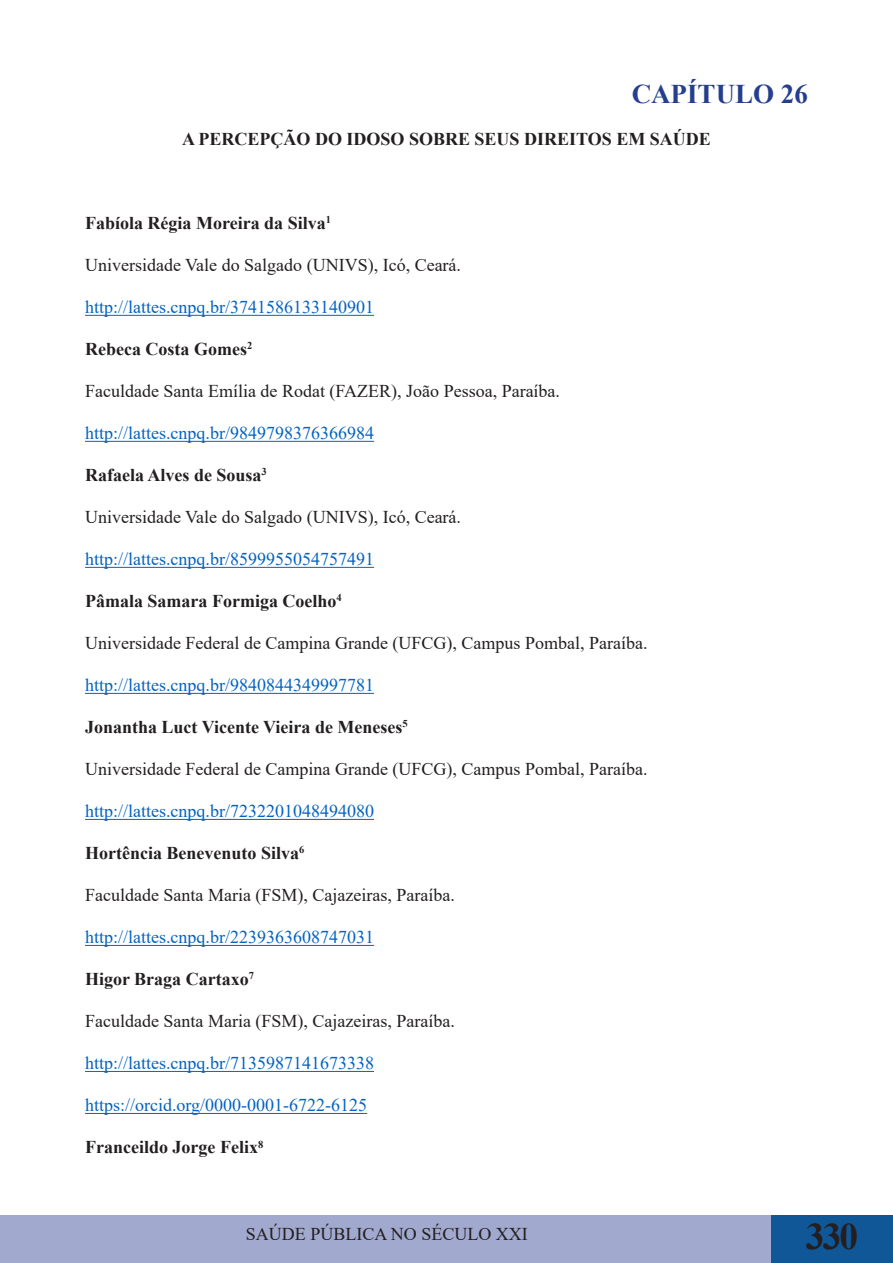
<style>
.page{position:relative;width:893px;height:1263px;background:#fff}
.page>*{position:absolute;margin:0;border:0;box-sizing:border-box;transform-origin:0 0}
.t1{font:700 37.5px "Times New Roman";color:#231f20}
.t2{font:700 27px "Times New Roman";color:#253f8e}
.t3{font:18px "Times New Roman";color:#231f20}
.t4{font:18px "Times New Roman";color:#0563c1}
.t5{font:700 18px "Times New Roman";color:#231f20}
</style>
<div class="page">
<div style="left:0;top:1215px;width:893px;height:48px;background:#a1a9ce"></div>
<div style="left:771px;top:1215px;width:122px;height:48px;background:#105797"></div>
<hr style="left:892px;top:1215px;width:1px;height:48px;background:#a1a9ce">
<hr style="left:85px;top:315px;width:289px;height:1px;background:#0563c1">
<hr style="left:85px;top:441px;width:289px;height:1px;background:#0563c1">
<hr style="left:85px;top:567px;width:289px;height:1px;background:#0563c1">
<hr style="left:85px;top:693px;width:289px;height:1px;background:#0563c1">
<hr style="left:85px;top:819px;width:289px;height:1px;background:#0563c1">
<hr style="left:85px;top:945px;width:289px;height:1px;background:#0563c1">
<hr style="left:85px;top:1071px;width:289px;height:1px;background:#0563c1">
<hr style="left:85px;top:1113px;width:282px;height:1px;background:#0563c1">
<p class="t2" style="left:632px;top:75px;width:178px">CAPÍTULO 26</p>
<p class="t5" style="left:182px;top:126px;width:530px">A PERCEPÇÃO DO IDOSO SOBRE SEUS DIREITOS EM SAÚDE</p>
<p class="t5" style="left:85px;top:210px;width:247px">Fabíola Régia Moreira da Silva<sup>1</sup></p>
<p class="t3" style="left:85px;top:253px;width:378px">Universidade Vale do Salgado (UNIVS), Icó, Ceará.</p>
<p class="t4" style="left:85px;top:295px;width:291px">http://lattes.cnpq.br/3741586133140901</p>
<p class="t5" style="left:85px;top:336px;width:169px">Rebeca Costa Gomes<sup>2</sup></p>
<p class="t3" style="left:85px;top:379px;width:477px">Faculdade Santa Emília de Rodat (FAZER), João Pessoa, Paraíba.</p>
<p class="t4" style="left:85px;top:421px;width:291px">http://lattes.cnpq.br/9849798376366984</p>
<p class="t5" style="left:85px;top:462px;width:183px">Rafaela Alves de Sousa<sup>3</sup></p>
<p class="t3" style="left:85px;top:505px;width:378px">Universidade Vale do Salgado (UNIVS), Icó, Ceará.</p>
<p class="t4" style="left:85px;top:547px;width:291px">http://lattes.cnpq.br/8599955054757491</p>
<p class="t5" style="left:85px;top:588px;width:258px">Pâmala Samara Formiga Coelho<sup>4</sup></p>
<p class="t3" style="left:85px;top:631px;width:564px">Universidade Federal de Campina Grande (UFCG), Campus Pombal, Paraíba.</p>
<p class="t4" style="left:85px;top:673px;width:291px">http://lattes.cnpq.br/9840844349997781</p>
<p class="t5" style="left:85px;top:714px;width:324px">Jonantha Luct Vicente Vieira de Meneses<sup>5</sup></p>
<p class="t3" style="left:85px;top:757px;width:564px">Universidade Federal de Campina Grande (UFCG), Campus Pombal, Paraíba.</p>
<p class="t4" style="left:85px;top:799px;width:291px">http://lattes.cnpq.br/7232201048494080</p>
<p class="t5" style="left:85px;top:840px;width:221px">Hortência Benevenuto Silva<sup>6</sup></p>
<p class="t3" style="left:85px;top:883px;width:371px">Faculdade Santa Maria (FSM), Cajazeiras, Paraíba.</p>
<p class="t4" style="left:85px;top:925px;width:291px">http://lattes.cnpq.br/2239363608747031</p>
<p class="t5" style="left:85px;top:966px;width:170px">Higor Braga Cartaxo<sup>7</sup></p>
<p class="t3" style="left:85px;top:1009px;width:371px">Faculdade Santa Maria (FSM), Cajazeiras, Paraíba.</p>
<p class="t4" style="left:85px;top:1051px;width:291px">http://lattes.cnpq.br/7135987141673338</p>
<p class="t4" style="left:85px;top:1093px;width:284px">https://orcid.org/0000-0001-6722-6125</p>
<p class="t5" style="left:85px;top:1134px;width:180px">Franceildo Jorge Felix<sup>8</sup></p>
<p class="t3" style="left:246px;top:1221px;width:283px">SAÚDE PÚBLICA NO SÉCULO XXI</p>
<h1 class="t1" style="left:806px;top:1209px;width:54px">330</h1>
</div>
